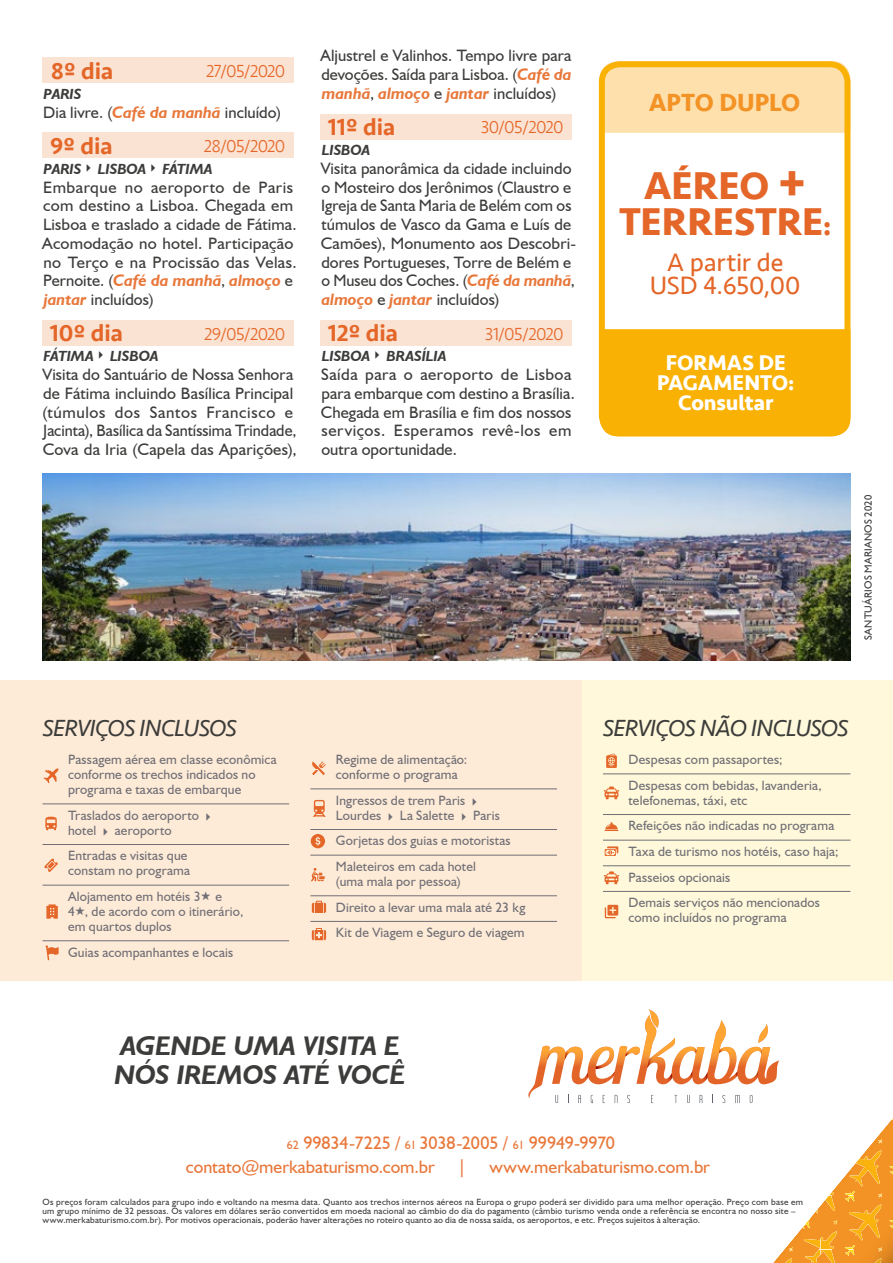
<style>
.page{position:relative;width:893px;height:1263px;background:#fff}
.page>*{position:absolute;margin:0;border:0;box-sizing:border-box;transform-origin:0 0}
.t1{font:700 39.9px/35.8px "Seravek";color:#e46628;text-align:center}
.t2{font:italic 700 27px/28.5px "Humanist 521 BT";letter-spacing:-.01em;color:#3c3c3b;text-align:right}
.t3{font:25.95px/23.9px "Seravek";letter-spacing:-.01em;color:#e46628;text-align:center}
.t4{font:700 25.5px "Seravek";letter-spacing:-.005em;color:#f39325}
.t5{font:italic 24px "Seravek";letter-spacing:-.04em;color:#3c3c3b}
.t6{font:500 24px "Seravek";letter-spacing:-.01em;color:#e46628}
.t7{font:700 21.9px/20px "Seravek";letter-spacing:-.005em;color:#fff;text-align:center}
.t8{font:18px/24px "Humanist 521 BT";color:#e8773a}
.t9{font:300 18px "Seravek";letter-spacing:-.04em;color:#e46628}
.t10{font:16.5px/18.8px "Humanist 521 BT";letter-spacing:.005em;color:#3c3c3b}
.t11{font:italic 700 14.7px "Humanist 521 BT";letter-spacing:-.015em;color:#3c3c3b}
.t12{font:13.5px/25.7px "Humanist 521 BT";letter-spacing:.01em;color:#706f76}
.t13{font:10.5px "Humanist 521 BT";letter-spacing:.025em;color:#3c3c3b}
.t14{font:9px/9px "Humanist 521 BT";letter-spacing:.025em;color:#3c3c3b}
.s1{font-weight:700;font-style:italic;color:#e8773a}
.s2{font-size:48px}
.s3{font-size:28.5px}
.s4{font-size:12px}
</style>
<div class="page">
<div style="left:0;top:680px;width:583px;height:300px;background:#feebd7"></div>
<div style="left:583px;top:680px;width:310px;height:300px;background:#fff8da"></div>
<svg style="left:528px;top:1009px;width:365px;height:254px"></svg>
<img style="left:43px;top:474px;width:807px;height:187px">
<hr style="left:43px;top:804px;width:246px;height:1px;background:#706f76">
<hr style="left:43px;top:844px;width:246px;height:1px;background:#706f76">
<hr style="left:43px;top:885px;width:246px;height:1px;background:#706f76">
<hr style="left:43px;top:940px;width:246px;height:1px;background:#706f76">
<hr style="left:310px;top:789px;width:247px;height:1px;background:#706f76">
<hr style="left:310px;top:829px;width:247px;height:1px;background:#706f76">
<hr style="left:310px;top:855px;width:247px;height:1px;background:#706f76">
<hr style="left:310px;top:895px;width:247px;height:1px;background:#706f76">
<hr style="left:310px;top:921px;width:247px;height:1px;background:#706f76">
<svg style="left:44px;top:768px;width:14px;height:15px"></svg>
<hr style="left:603px;top:774px;width:247px;height:1px;background:#706f76">
<hr style="left:603px;top:814px;width:247px;height:1px;background:#706f76">
<hr style="left:603px;top:840px;width:247px;height:1px;background:#706f76">
<hr style="left:603px;top:865px;width:247px;height:1px;background:#706f76">
<hr style="left:603px;top:891px;width:247px;height:1px;background:#706f76">
<svg style="left:606px;top:753px;width:11px;height:15px"></svg>
<svg style="left:604px;top:786px;width:15px;height:13px"></svg>
<svg style="left:604px;top:871px;width:15px;height:13px"></svg>
<svg style="left:605px;top:905px;width:13px;height:13px"></svg>
<svg style="left:605px;top:846px;width:13px;height:10px"></svg>
<svg style="left:605px;top:822px;width:13px;height:9px"></svg>
<svg style="left:45px;top:817px;width:12px;height:13px"></svg>
<svg style="left:44px;top:858px;width:14px;height:14px"></svg>
<svg style="left:46px;top:904px;width:12px;height:15px"></svg>
<svg style="left:312px;top:761px;width:14px;height:14px"></svg>
<svg style="left:312px;top:928px;width:14px;height:12px"></svg>
<svg style="left:312px;top:901px;width:14px;height:12px"></svg>
<svg style="left:45px;top:945px;width:14px;height:16px"></svg>
<svg style="left:313px;top:800px;width:13px;height:17px"></svg>
<svg style="left:311px;top:834px;width:14px;height:14px"></svg>
<svg style="left:311px;top:868px;width:14px;height:13px"></svg>
<div style="left:43px;top:58px;width:251px;height:25px;background:#fbe3d3"></div>
<div style="left:43px;top:133px;width:251px;height:25px;background:#fbe3d3"></div>
<div style="left:321px;top:114px;width:251px;height:25px;background:#fbe3d3"></div>
<div style="left:603px;top:329px;width:247px;height:107px;background:#f9b104"></div>
<div style="left:606px;top:61px;width:244px;height:72px;background:#fee0ad"></div>
<div style="left:599px;top:61px;width:251px;height:375px;border:6px solid #f9b104;border-radius:18px"></div>
<div style="left:43px;top:320px;width:251px;height:26px;background:#fbe3d3"></div>
<div style="left:321px;top:320px;width:251px;height:26px;background:#fbe3d3"></div>
<h3 class="t6" style="left:51px;top:56px;width:64px">8º dia</h3>
<p class="t9" style="left:206px;top:60px;width:81px">27/05/2020</p>
<p class="t11" style="left:44px;top:85px;width:39px">PARIS</p>
<p class="t10" style="left:43px;top:102px;width:240px">Dia livre. (<span class="s1">Café da manhã</span> incluído)</p>
<h3 class="t6" style="left:50px;top:131px;width:64px">9º dia</h3>
<p class="t9" style="left:204px;top:135px;width:83px">28/05/2020</p>
<p class="t11" style="left:44px;top:160px;width:170px">PARIS LISBOA FÁTIMA</p>
<p class="t10" style="left:42px;top:177px;width:256px">Embarque no aeroporto de Paris com destino a Lisboa. Chegada em<br>Lisboa e traslado a cidade de Fátima.<br>Acomodação no hotel. Participação no Terço e na Procissão das Velas.<br>Pernoite. (<span class="s1">Café da manhã</span>, <span class="s1">almoço</span> e <span class="s1">jantar</span> incluídos)</p>
<h3 class="t6" style="left:50px;top:318px;width:75px">10º dia</h3>
<p class="t9" style="left:204px;top:323px;width:83px">29/05/2020</p>
<p class="t11" style="left:44px;top:347px;width:116px">FÁTIMA LISBOA</p>
<p class="t10" style="left:42px;top:365px;width:256px">Visita do Santuário de Nossa Senhora de Fátima incluindo Basílica Principal (túmulos dos Santos Francisco e Jacinta), Basílica da Santíssima Trindade, Cova da Iria (Capela das Aparições),</p>
<p class="t10" style="left:320px;top:46px;width:253px;text-align:justify">Aljustrel e Valinhos. Tempo livre para devoções. Saída para Lisboa. (<span class="s1">Café da manhã</span>, <span class="s1">almoço</span> e <span class="s1">jantar</span> incluídos)</p>
<h3 class="t6" style="left:328px;top:112px;width:69px">11º dia</h3>
<p class="t9" style="left:481px;top:117px;width:84px">30/05/2020</p>
<p class="t11" style="left:322px;top:141px;width:50px">LISBOA</p>
<p class="t10" style="left:321px;top:158px;width:257px">Visita panorâmica da cidade incluindo o Mosteiro dos Jerônimos (Claustro e Igreja de Santa Maria de Belém com os túmulos de Vasco da Gama e Luís de Camões), Monumento aos Descobri&shy;dores Portugueses, Torre de Belém e o Museu dos Coches. (<span class="s1">Café da manhã</span>, <span class="s1">almoço</span> e <span class="s1">jantar</span> incluídos)</p>
<h3 class="t6" style="left:328px;top:318px;width:72px">12º dia</h3>
<p class="t9" style="left:485px;top:323px;width:80px">31/05/2020</p>
<p class="t11" style="left:322px;top:347px;width:126px">LISBOA BRASÍLIA</p>
<p class="t10" style="left:321px;top:365px;width:255px">Saída para o aeroporto de Lisboa para embarque com destino a Brasília.<br>Chegada em Brasília e fim dos nossos serviços. Esperamos revê-los em outra oportunidade.</p>
<h3 class="t4" style="left:649px;top:82px;width:153px">APTO DUPLO</h3>
<h1 class="t1" style="left:619px;top:168px;width:214px">AÉREO <span class="s2">+<br></span>TERRESTRE<span class="s3">:</span></h1>
<h3 class="t3" style="left:650px;top:250px;width:152px">A partir de<br>USD 4.650,00</h3>
<h3 class="t7" style="left:657px;top:353px;width:139px">FORMAS DE<br>PAGAMENTO:<br>Consultar</h3>
<p class="t13" style="left:862px;top:640px;width:146px;rotate:-90deg">SANTUÁRIOS MARIANOS 2020</p>
<h3 class="t5" style="left:43px;top:709px;width:196px">SERVIÇOS INCLUSOS</h3>
<p class="t12" style="left:68px;top:752px;width:210px;line-height:15px">Passagem aérea em classe econômica conforme os trechos indicados no programa e taxas de embarque</p>
<p class="t12" style="left:68px;top:807px;width:132px;line-height:15px">Traslados do aeroporto hotel</p>
<p class="t12" style="left:68px;top:817px;width:121px;text-indent:47px">aeroporto<br>Entradas e visitas que</p>
<p class="t12" style="left:68px;top:858px;width:155px">constam no programa<br>Alojamento em hotéis 3 e</p>
<p class="t12" style="left:68px;top:904px;width:177px;line-height:15px">4 , de acordo com o itinerário, em quartos duplos</p>
<p class="t12" style="left:68px;top:939px;width:167px">Guias acompanhantes e locais</p>
<p class="t12" style="left:336px;top:752px;width:133px;line-height:15px">Regime de alimentação: conforme o programa</p>
<p class="t12" style="left:336px;top:792px;width:131px;line-height:15px">Ingressos de trem Paris<br>Lourdes</p>
<p class="t12" style="left:400px;top:802px;width:56px">La Salette</p>
<p class="t12" style="left:336px;top:802px;width:176px;text-indent:137px">Paris<br>Gorjetas dos guias e motoristas<br>Maleteiros em cada hotel</p>
<p class="t12" style="left:336px;top:868px;width:191px">(uma mala por pessoa)<br>Direito a levar uma mala até 23 kg<br>Kit de Viagem e Seguro de viagem</p>
<h3 class="t5" style="left:603px;top:709px;width:247px">SERVIÇOS NÃO INCLUSOS</h3>
<p class="t12" style="left:628px;top:746px;width:195px">Despesas com passaportes;<br>Despesas com bebidas, lavanderia,</p>
<p class="t12" style="left:628px;top:787px;width:212px">telefonemas, táxi, etc<br>Refeições não indicadas no programa<br>Taxa de turismo nos hotéis, caso haja;<br>Passeios opcionais<br>Demais serviços não mencionados</p>
<p class="t12" style="left:628px;top:905px;width:160px">como incluídos no programa</p>
<h2 class="t2" style="left:120px;top:1031px;width:210px">AGENDE UMA VISITA</h2>
<h2 class="t2" style="left:115px;top:1031px;width:292px">E<br>NÓS IREMOS ATÉ VOCÊ</h2>
<p class="t8" style="left:186px;top:1130px;width:431px;text-indent:101px"><span class="s4">62</span> 99834-7225 / <span class="s4">61</span> 3038-2005 / <span class="s4">61</span> 99949-9970 contato@merkabaturismo.com.br</p>
<p class="t8" style="left:458px;top:1154px;width:10px">|</p>
<p class="t8" style="left:489px;top:1154px;width:222px">www.merkabaturismo.com.br</p>
<p class="t14" style="left:43px;top:1197px;width:762px">Os preços foram calculados para grupo indo e voltando na mesma data. Quanto aos trechos internos aéreos na Europa o grupo poderá ser dividido para uma melhor operação. Preço com base em um grupo mínimo de 32 pessoas. Os valores em dólares serão convertidos em moeda nacional ao câmbio do dia do pagamento (câmbio turismo venda onde a referência se encontra no nosso site – www.merkabaturismo.com.br). Por motivos operacionais, poderão haver alterações no roteiro quanto ao dia de nossa saída, os aeroportos, e etc. Preços sujeitos à alteração.</p>
</div>
